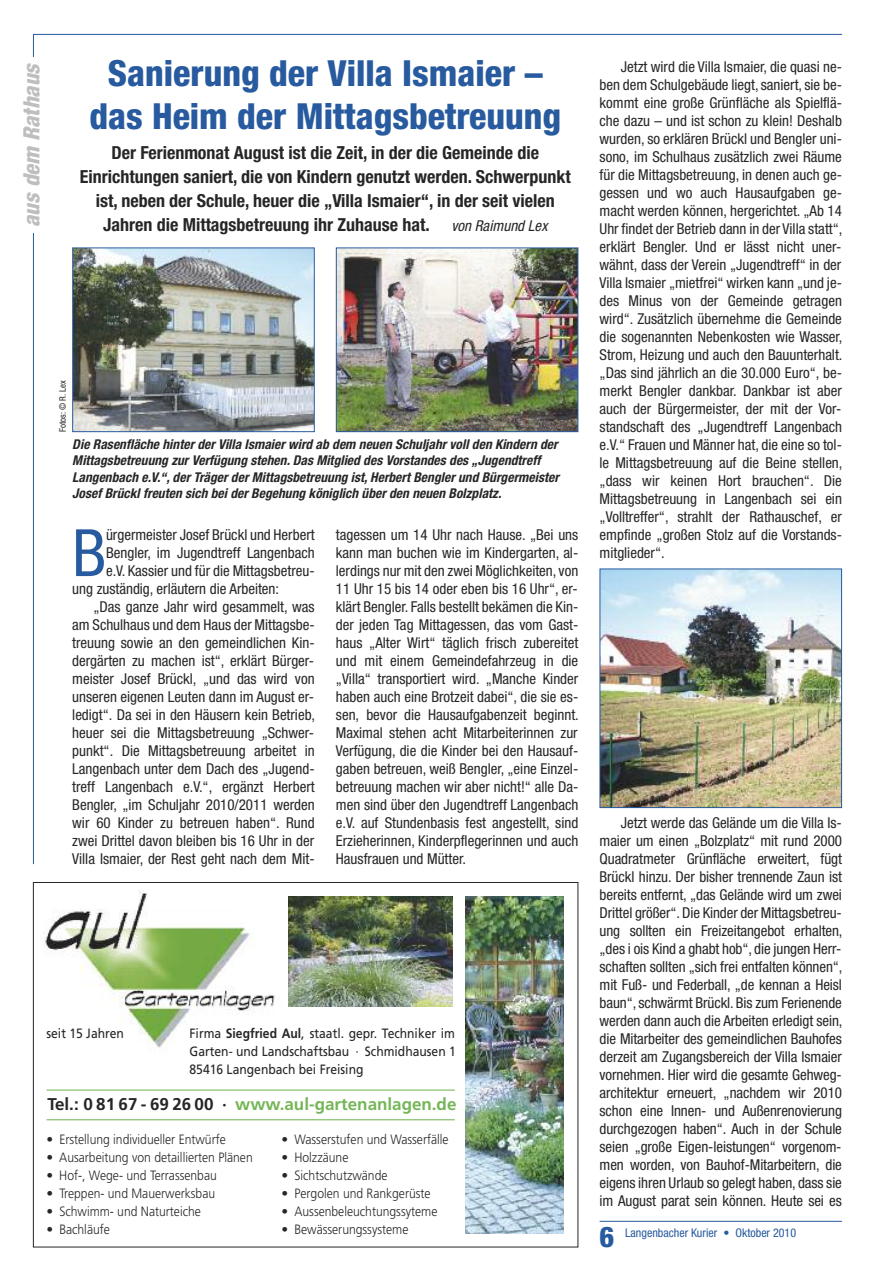
<style>
.page{position:relative;width:893px;height:1263px;background:#fff}
.page>*{position:absolute;margin:0;border:0;box-sizing:border-box;transform-origin:0 0}
.t1{font:condensed 65.4px "Helvetica Neue";color:#275a9e}
.t2{font:800 condensed 36px/42px "Helvetica Neue";color:#275a9e;text-align:center}
.t3{font:800 condensed 28.5px "Helvetica Neue";color:#275a9e}
.t4{font:italic 800 condensed 22.5px "Helvetica Neue";color:#bebebe}
.t5{font:700 condensed 18px/24px "Helvetica Neue";color:#272627;text-align:center}
.t6{font:700 17.1px "Frutiger";color:#74b657}
.t7{font:condensed 15px/18px "Helvetica Neue";color:#272627;text-align:justify}
.t8{font:italic 700 condensed 13.5px/16.5px "Helvetica Neue";letter-spacing:.005em;color:#272627}
.t9{font:300 13.5px "Frutiger";color:#272627}
.t10{font:13.5px/18px "Frutiger";color:#272627;text-align:justify;scale:.9 1}
.t11{font:condensed 12px "Helvetica Neue";color:#275a9e}
.t12{font:condensed 9px "Helvetica Neue";color:#272627}
.s1{font-weight:400;font-style:italic;font-size:15px}
.s2{font-weight:700}
.s3{color:#272627}
</style>
<div class="page">
<hr style="left:33px;top:34px;width:809px;height:1px;background:#275a9e">
<hr style="left:33px;top:34px;width:1px;height:830px;background:#275a9e">
<div style="left:23px;top:58px;width:27px;height:175px;background:#fff"></div>
<hr style="left:600px;top:1221px;width:242px;height:1px;background:#275a9e">
<img style="left:43px;top:892px;width:232px;height:156px">
<img style="left:288px;top:896px;width:164px;height:110px">
<img style="left:465px;top:896px;width:98px;height:338px">
<hr style="left:47px;top:1089px;width:408px;height:1px;background:#74b657">
<hr style="left:47px;top:1119px;width:408px;height:1px;background:#74b657">
<img style="left:74px;top:250px;width:239px;height:180px">
<div style="left:72px;top:248px;width:243px;height:184px;border:1px solid #275a9e"></div>
<img style="left:338px;top:250px;width:238px;height:180px">
<div style="left:336px;top:248px;width:242px;height:184px;border:1px solid #275a9e"></div>
<img style="left:602px;top:571px;width:238px;height:235px">
<div style="left:600px;top:569px;width:242px;height:239px;border:1px solid #275a9e"></div>
<h3 class="t4" style="left:23px;top:227px;width:166px;rotate:-90deg">aus dem Rathaus</h3>
<h2 class="t2" style="left:89px;top:56px;width:473px">Sanierung der Villa Ismaier – das Heim der Mittagsbetreuung</h2>
<p class="t5" style="left:80px;top:142px;width:492px">Der Ferienmonat August ist die Zeit, in der die Gemeinde die Einrichtungen saniert, die von Kindern genutzt werden. Schwerpunkt ist, neben der Schule, heuer die „Villa Ismaier“, in der seit vielen Jahren die Mittagsbetreuung ihr Zuhause hat. <span class="s1">von Raimund Lex</span></p>
<p class="t12" style="left:60px;top:432px;width:53px;rotate:-90deg">Fotos: © R. Lex</p>
<p class="t8" style="left:72px;top:437px;width:488px">Die Rasenfläche hinter der Villa Ismaier wird ab dem neuen Schuljahr voll den Kindern der Mittagsbetreuung zur Verfügung stehen. Das Mitglied des Vorstandes des „Jugendtreff Langenbach e.V.“, der Träger der Mittagsbetreuung ist, Herbert Bengler und Bürgermeister Josef Brückl freuten sich bei der Begehung königlich über den neuen Bolzplatz.</p>
<h1 class="t1" style="left:72px;top:529px;width:35px">B</h1>
<p class="t7" style="left:106px;top:527px;width:210px">ürgermeister Josef Brückl und Herbert</p>
<p class="t7" style="left:106px;top:545px;width:210px">Bengler, im Jugendtreff Langenbach</p>
<p class="t7" style="left:106px;top:563px;width:210px">e.V. Kassier und für die Mittagsbetreu-</p>
<p class="t7" style="left:72px;top:581px;width:208px">ung zuständig, erläutern die Arbeiten:</p>
<p class="t7" style="left:94px;top:599px;width:223px">„Das ganze Jahr wird gesammelt, was</p>
<p class="t7" style="left:72px;top:617px;width:244px">am Schulhaus und dem Haus der Mittagsbe-</p>
<p class="t7" style="left:72px;top:635px;width:244px">treuung sowie an den gemeindlichen Kin-</p>
<p class="t7" style="left:72px;top:653px;width:243px">dergärten zu machen ist“, erklärt Bürger-</p>
<p class="t7" style="left:72px;top:671px;width:244px">meister Josef Brückl, „und das wird von</p>
<p class="t7" style="left:72px;top:689px;width:243px">unseren eigenen Leuten dann im August er-</p>
<p class="t7" style="left:72px;top:707px;width:244px">ledigt“. Da sei in den Häusern kein Betrieb,</p>
<p class="t7" style="left:72px;top:725px;width:243px">heuer sei die Mittagsbetreuung „Schwer-</p>
<p class="t7" style="left:72px;top:743px;width:244px">punkt“. Die Mittagsbetreuung arbeitet in</p>
<p class="t7" style="left:72px;top:761px;width:244px">Langenbach unter dem Dach des „Jugend-</p>
<p class="t7" style="left:72px;top:779px;width:244px">treff Langenbach e.V.“, ergänzt Herbert</p>
<p class="t7" style="left:72px;top:797px;width:244px">Bengler, „im Schuljahr 2010/2011 werden</p>
<p class="t7" style="left:72px;top:815px;width:244px">wir 60 Kinder zu betreuen haben“. Rund</p>
<p class="t7" style="left:72px;top:833px;width:243px">zwei Drittel davon bleiben bis 16 Uhr in der</p>
<p class="t7" style="left:72px;top:851px;width:244px">Villa Ismaier, der Rest geht nach dem Mit-</p>
<p class="t7" style="left:336px;top:527px;width:244px">tagessen um 14 Uhr nach Hause. „Bei uns kann man buchen wie im Kindergarten, al&shy;lerdings nur mit den zwei Möglichkeiten, von 11 Uhr 15 bis 14 oder eben bis 16 Uhr“, er&shy;klärt Bengler. Falls bestellt bekämen die Kin&shy;der jeden Tag Mittagessen, das vom Gast&shy;haus „Alter Wirt“ täglich frisch zubereitet und mit einem Gemeindefahrzeug in die „Villa“ transportiert wird. „Manche Kinder haben auch eine Brotzeit dabei“, die sie es&shy;sen, bevor die Hausaufgabenzeit beginnt.<br>Maximal stehen acht Mitarbeiterinnen zur Verfügung, die die Kinder bei den Hausauf&shy;gaben betreuen, weiß Bengler, „eine Einzel&shy;betreuung machen wir aber nicht!“ alle Da&shy;men sind über den Jugendtreff Langenbach e.V. auf Stundenbasis fest angestellt, sind Erzieherinnen, Kinderpflegerinnen und auch Hausfrauen und Mütter.</p>
<p class="t10" style="left:190px;top:1025px;width:297px">Firma <span class="s2">Siegfried Aul</span>, staatl. gepr. Techniker im Garten- und Landschaftsbau · Schmidhausen 1<br>85416 Langenbach bei Freising</p>
<p class="t6" style="left:48px;top:1097px;width:410px"><span class="s3">Tel.: 0 81 67 - 69 26 00 ·</span> www.aul-gartenanlagen.de</p>
<p class="t9" style="left:47px;top:1134px;width:181px">• Erstellung individueller Entwürfe</p>
<p class="t9" style="left:47px;top:1152px;width:208px">• Ausarbeitung von detaillierten Plänen</p>
<p class="t9" style="left:47px;top:1170px;width:172px">• Hof-, Wege- und Terrassenbau</p>
<p class="t9" style="left:47px;top:1188px;width:170px">• Treppen- und Mauerwerksbau</p>
<p class="t9" style="left:47px;top:1206px;width:156px">• Schwimm- und Naturteiche</p>
<p class="t9" style="left:47px;top:1223px;width:65px">• Bachläufe</p>
<p class="t10" style="left:47px;top:1025px;width:88px">seit 15 Jahren</p>
<p class="t9" style="left:282px;top:1134px;width:169px">• Wasserstufen und Wasserfälle</p>
<p class="t9" style="left:282px;top:1152px;width:68px">• Holzzäune</p>
<p class="t9" style="left:282px;top:1170px;width:107px">• Sichtschutzwände</p>
<p class="t9" style="left:282px;top:1188px;width:151px">• Pergolen und Rankgerüste</p>
<p class="t9" style="left:282px;top:1206px;width:157px">• Aussenbeleuchtungssyteme</p>
<p class="t9" style="left:282px;top:1223px;width:128px">• Bewässerungssysteme</p>
<p class="t7" style="left:600px;top:59px;width:244px;text-indent:21px">Jetzt wird die Villa Ismaier, die quasi ne&shy;ben dem Schulgebäude liegt, saniert, sie be&shy;kommt eine große Grünfläche als Spielflä&shy;che dazu – und ist schon zu klein! Deshalb wurden, so erklären Brückl und Bengler uni&shy;sono, im Schulhaus zusätzlich zwei Räume für die Mittagsbetreuung, in denen auch ge&shy;gessen und wo auch Hausaufgaben ge&shy;macht werden können, hergerichtet. „Ab 14<br>Uhr findet der Betrieb dann in der Villa statt“, erklärt Bengler. Und er lässt nicht uner&shy;wähnt, dass der Verein „Jugendtreff“ in der Villa Ismaier „mietfrei“ wirken kann „und je&shy;des Minus von der Gemeinde getragen wird“. Zusätzlich übernehme die Gemeinde die sogenannten Nebenkosten wie Wasser, Strom, Heizung und auch den Bauunterhalt. „Das sind jährlich an die 30.000 Euro“, be&shy;merkt Bengler dankbar. Dankbar ist aber auch der Bürgermeister, der mit der Vor&shy;standschaft des „Jugendtreff Langenbach e.V.“ Frauen und Männer hat, die eine so tol&shy;le Mittagsbetreuung auf die Beine stellen, „dass wir keinen Hort brauchen“. Die Mittagsbetreuung in Langenbach sei ein „Volltreffer“, strahlt der Rathauschef, er empfinde „großen Stolz auf die Vorstands&shy;mitglieder“.</p>
<p class="t7" style="left:600px;top:815px;width:244px;text-indent:21px">Jetzt werde das Gelände um die Villa Is&shy;maier um einen „Bolzplatz“ mit rund 2000<br>Quadratmeter Grünfläche erweitert, fügt Brückl hinzu. Der bisher trennende Zaun ist bereits entfernt, „das Gelände wird um zwei Drittel größer“.Die Kinder der Mittagsbetreu&shy;ung sollten ein Freizeitangebot erhalten, „des i ois Kind a ghabt hob“, die jungen Herr&shy;schaften sollten „sich frei entfalten können“, mit Fuß- und Federball, „de kennan a Heisl baun“, schwärmt Brückl. Bis zum Ferienende werden dann auch die Arbeiten erledigt sein, die Mitarbeiter des gemeindlichen Bauhofes derzeit am Zugangsbereich der Villa Ismaier vornehmen. Hier wird die gesamte Gehweg&shy;architektur erneuert, „nachdem wir 2010 schon eine Innen- und Außenrenovierung durchgezogen haben“. Auch in der Schule seien „große Eigen-leistungen“ vorgenom&shy;men worden, von Bauhof-Mitarbeitern, die eigens ihren Urlaub so gelegt haben, dass sie im August parat sein können. Heute sei es</p>
<h3 class="t3" style="left:600px;top:1227px;width:16px">6</h3>
<p class="t11" style="left:625px;top:1228px;width:172px">Langenbacher Kurier • Oktober 2010</p>
</div>
